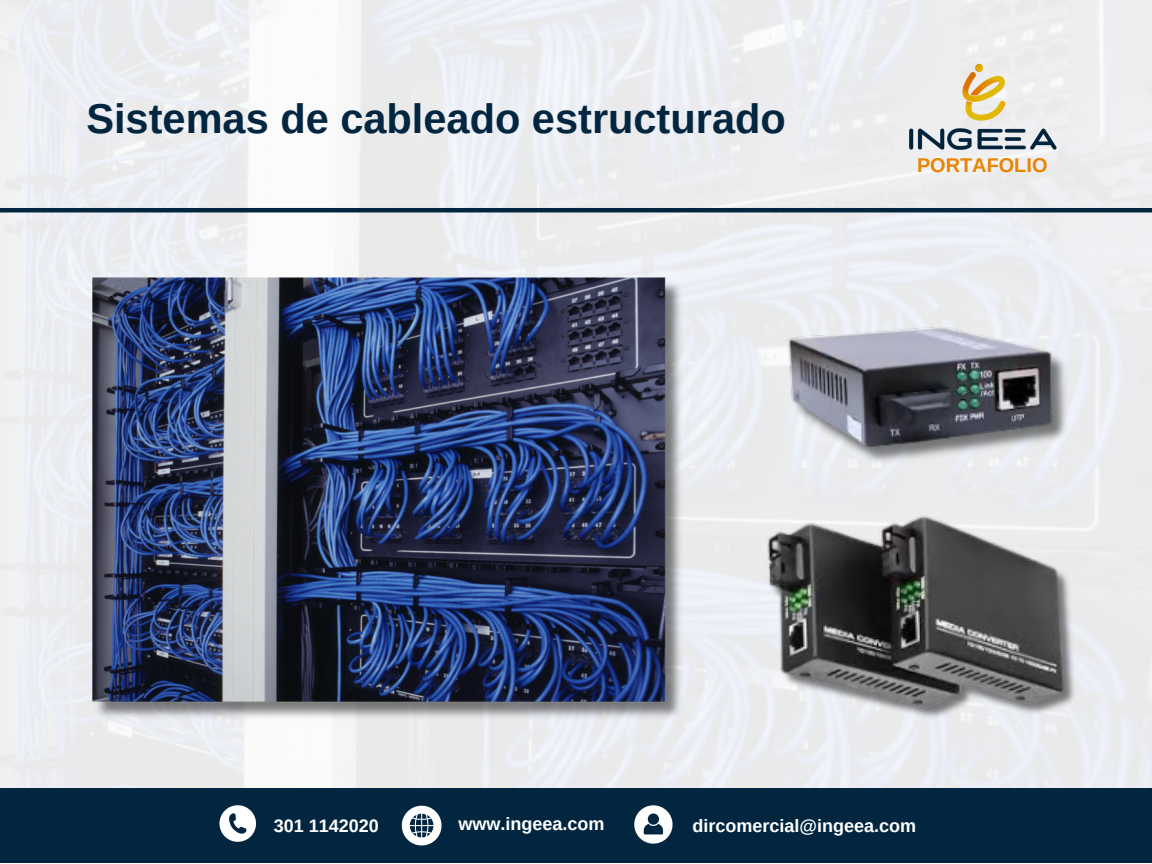
<style>
.page{position:relative;width:1152px;height:864px;background:#fff}
.page>*{position:absolute;margin:0;border:0;box-sizing:border-box;transform-origin:0 0}
.t1{font:700 41.55px "Arimo";color:#022640}
.t2{font:700 19.95px "Arimo";color:#e78504}
.t3{font:700 18px "Arimo";color:#fff}
</style>
<div class="page">
<div style="left:0;top:788px;width:1152px;height:75px;background:#022640"></div>
<svg style="left:220px;top:805px;width:36px;height:37px"></svg>
<svg style="left:402px;top:806px;width:39px;height:39px"></svg>
<svg style="left:634px;top:805px;width:39px;height:38px"></svg>
<img style="left:899px;top:59px;width:166px;height:97px">
<hr style="left:0;top:208px;width:1152px;height:4px;background:#022640">
<img style="left:86px;top:277px;width:605px;height:447px">
<img style="left:713px;top:317px;width:407px;height:154px">
<img style="left:746px;top:496px;width:340px;height:267px">
<p class="t1" style="left:86px;top:95px;width:701px">Sistemas de cableado estructurado</p>
<p class="t2" style="left:917px;top:154px;width:132px">PORTAFOLIO</p>
<p class="t3" style="left:274px;top:815px;width:107px">301 1142020</p>
<p class="t3" style="left:458px;top:813px;width:148px">www.ingeea.com</p>
<h2 class="t3" style="left:693px;top:815px;width:225px">dircomercial@ingeea.com</h2>
</div>
